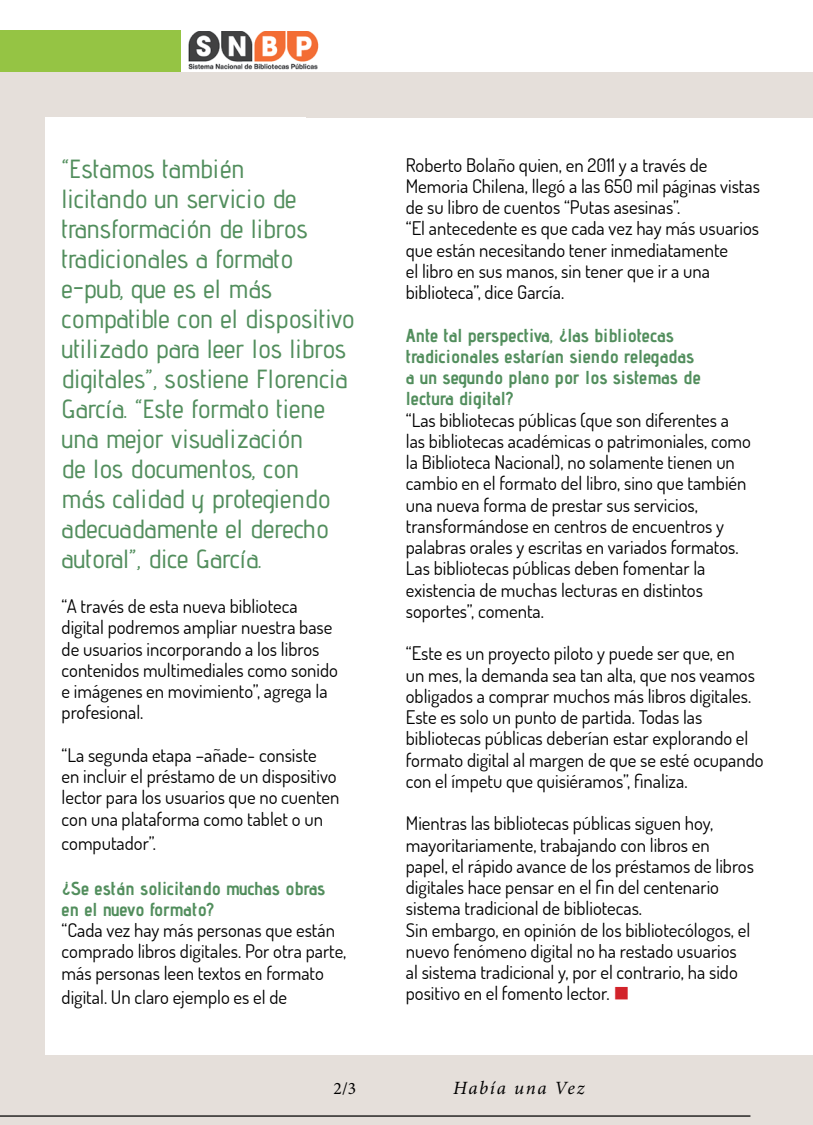
<style>
.page{position:relative;width:813px;height:1125px;background:#fff}
.page>*{position:absolute;margin:0;border:0;box-sizing:border-box;transform-origin:0 0}
.t1{font:500 26.25px/30px "Advent Pro";color:#528e5d}
.t2{font:18.75px/21.2px "Terminal Dosis";color:#000}
.t3{font:700 18.75px/21.2px "Advent Pro";color:#528e5d}
.t4{font:italic 18.75px "Minion Pro";letter-spacing:.09em;color:#000}
.t5{font:17.5px "Minion Pro";color:#000}
.s1{font-family:"Cardo";font-size:36.25px;color:#d2232a}
</style>
<div class="page">
<div style="left:0;top:0;width:812px;height:1125px;background:#e5dfda"></div>
<div style="left:45px;top:117px;width:767px;height:938px;background:#fff"></div>
<div style="left:306px;top:0;width:506px;height:118px;background:#e5dfda"></div>
<hr style="left:0;top:1115px;width:750px;height:2px;background:#000">
<div style="left:0;top:0;width:812px;height:72px;background:#fff"></div>
<div style="left:0;top:31px;width:180px;height:41px;background:#95c444"></div>
<img style="left:188px;top:32px;width:131px;height:38px">
<p class="t1" style="left:62px;top:153px;width:294px">“Estamos también<br>licitando un servicio de transformación de libros tradicionales a formato e-pub, que es el más compatible con el dispositivo utilizado para leer los libros digitales”, sostiene Florencia<br>García. “Este formato tiene una mejor visualización<br>de los documentos, con<br>más calidad y protegiendo adecuadamente el derecho autoral”, dice García.</p>
<p class="t2" style="left:62px;top:595px;width:278px">“A través de esta nueva biblioteca digital podremos ampliar nuestra base de usuarios incorporando a los libros contenidos multimediales como sonido e imágenes en movimiento”, agrega la profesional.</p>
<p class="t2" style="left:62px;top:744px;width:279px">“La segunda etapa –añade- consiste<br>en incluir el préstamo de un dispositivo lector para los usuarios que no cuenten con una plataforma como tablet o un</p>
<p class="t2" style="left:62px;top:832px;width:96px">computador”.</p>
<p class="t3" style="left:62px;top:877px;width:265px">¿Se están solicitando muchas obras en el nuevo formato?</p>
<p class="t2" style="left:62px;top:919px;width:286px">“Cada vez hay más personas que están comprado libros digitales. Por otra parte, más personas leen textos en formato</p>
<p class="t2" style="left:62px;top:986px;width:227px">digital. Un claro ejemplo es el de</p>
<p class="t5" style="left:333px;top:1077px;width:24px">2/3</p>
<p class="t2" style="left:406px;top:154px;width:355px">Roberto Bolaño quien, en 2011 y a través de Memoria Chilena, llegó a las 650 mil páginas vistas de su libro de cuentos “Putas asesinas”.<br>“El antecedente es que cada vez hay más usuarios que están necesitando tener inmediatamente<br>el libro en sus manos, sin tener que ir a una biblioteca”, dice García.</p>
<p class="t3" style="left:406px;top:324px;width:296px">Ante tal perspectiva, ¿las bibliotecas tradicionales estarían siendo relegadas a un segundo plano por los sistemas de lectura digital?</p>
<p class="t2" style="left:406px;top:409px;width:346px">“Las bibliotecas públicas (que son diferentes a las bibliotecas académicas o patrimoniales, como la Biblioteca Nacional), no solamente tienen un cambio en el formato del libro, sino que también una nueva forma de prestar sus servicios, transformándose en centros de encuentros y palabras orales y escritas en variados formatos.<br>Las bibliotecas públicas deben fomentar la existencia de muchas lecturas en distintos soportes”, comenta.</p>
<p class="t2" style="left:406px;top:642px;width:359px">“Este es un proyecto piloto y puede ser que, en<br>un mes, la demanda sea tan alta, que nos veamos obligados a comprar muchos más libros digitales.<br>Este es solo un punto de partida. Todas las bibliotecas públicas deberían estar explorando el formato digital al margen de que se esté ocupando con el ímpetu que quisiéramos”, finaliza.</p>
<p class="t2" style="left:406px;top:812px;width:349px">Mientras las bibliotecas públicas siguen hoy, mayoritariamente, trabajando con libros en papel, el rápido avance de los préstamos de libros digitales hace pensar en el fin del centenario sistema tradicional de bibliotecas.<br>Sin embargo, en opinión de los bibliotecólogos, el nuevo fenómeno digital no ha restado usuarios<br>al sistema tradicional y, por el contrario, ha sido positivo en el fomento lector. <span class="s1">▪</span></p>
<p class="t4" style="left:453px;top:1076px;width:133px">Había una Vez</p>
</div>
